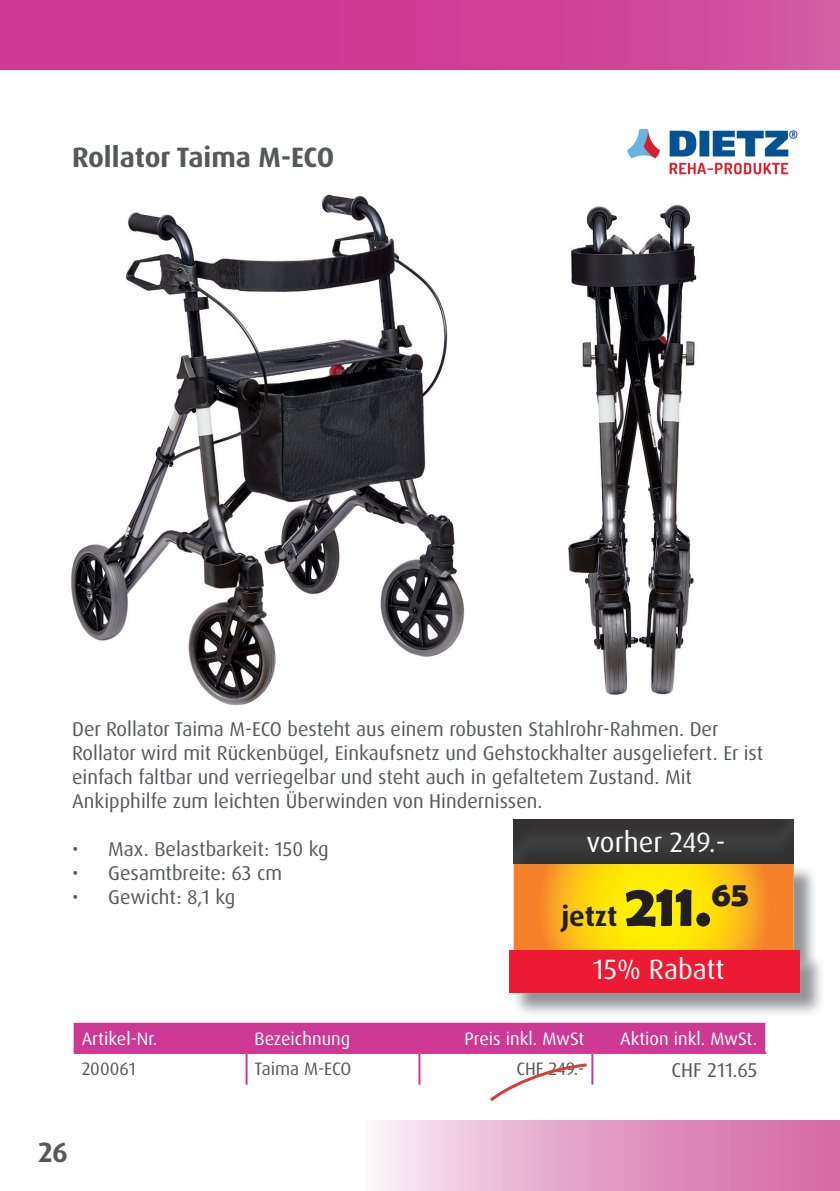
<style>
.page{position:relative;width:840px;height:1191px;background:#fff}
.page>*{position:absolute;margin:0;border:0;box-sizing:border-box;transform-origin:0 0}
.t1{font:700 28px "Dax Pro";letter-spacing:-.005em;color:#57585a}
.t2{font:28px "Dax Pro";color:#fff}
.t3{font:700 28px "Dax Pro";color:#231f20}
.t4{font:20px/24px "Dax Pro";color:#57585a}
.t5{font:18px "Dax Pro";color:#fff}
.t6{font:18px "Dax Pro";color:#57585a}
.s1{font-family:"Berlin Sans FB Demi";font-size:60px}
</style>
<div class="page">
<div style="left:0;top:0;width:839px;height:70px;background:linear-gradient(to right,#cd3293,#d1519d)"></div>
<div style="left:365px;top:1120px;width:474px;height:71px;background:linear-gradient(to right,#f7e9f1,#d25ea1)"></div>
<img style="left:71px;top:194px;width:394px;height:512px">
<img style="left:568px;top:204px;width:129px;height:491px">
<img style="left:627px;top:128px;width:171px;height:47px">
<img style="left:793px;top:866px;width:21px;height:86px">
<svg style="left:513px;top:863px;width:280px;height:87px;background:#f9bf14"></svg>
<img style="left:511px;top:952px;width:311px;height:62px">
<div style="left:509px;top:950px;width:290px;height:42px;background:#ed1a33"></div>
<div style="left:513px;top:820px;width:280px;height:43px;background:#363637"></div>
<div style="left:74px;top:1022px;width:690px;height:30px;background:#ce3895"></div>
<hr style="left:74px;top:1052px;width:172px;height:2px;background:#ce3895">
<hr style="left:246px;top:1052px;width:173px;height:2px;background:#ce3895">
<hr style="left:419px;top:1052px;width:173px;height:2px;background:#ce3895">
<hr style="left:592px;top:1052px;width:173px;height:2px;background:#ce3895">
<hr style="left:245px;top:1054px;width:2px;height:30px;background:#ce3895">
<hr style="left:418px;top:1054px;width:2px;height:30px;background:#ce3895">
<hr style="left:591px;top:1054px;width:2px;height:30px;background:#ce3895">
<svg style="left:490px;top:1063px;width:97px;height:38px"></svg>
<h1 class="t1" style="left:72px;top:139px;width:263px">Rollator Taima M-ECO</h1>
<p class="t4" style="left:72px;top:717px;width:692px">Der Rollator Taima M-ECO besteht aus einem robusten Stahlrohr-Rahmen. Der Rollator wird mit Rückenbügel, Einkaufsnetz und Gehstockhalter ausgeliefert. Er ist einfach faltbar und verriegelbar und steht auch in gefaltetem Zustand. Mit Ankipphilfe zum leichten Überwinden von Hindernissen.</p>
<p class="t4" style="left:72px;top:837px;width:258px">• Max. Belastbarkeit: 150 kg</p>
<p class="t4" style="left:72px;top:861px;width:211px">• Gesamtbreite: 63 cm</p>
<p class="t4" style="left:72px;top:885px;width:165px">• Gewicht: 8,1 kg</p>
<h1 class="t3" style="left:561px;top:898px;width:189px">jetzt <span class="s1">211.</span><sup>65</sup></h1>
<h1 class="t2" style="left:586px;top:824px;width:140px">vorher 249.-</h1>
<h1 class="t2" style="left:592px;top:951px;width:133px">15% Rabatt</h1>
<p class="t5" style="left:82px;top:1027px;width:77px">Artikel-Nr.</p>
<p class="t5" style="left:254px;top:1027px;width:97px">Bezeichnung</p>
<p class="t5" style="left:464px;top:1027px;width:121px">Preis inkl. MwSt</p>
<p class="t5" style="left:619px;top:1027px;width:139px">Aktion inkl. MwSt.</p>
<p class="t6" style="left:82px;top:1057px;width:56px">200061</p>
<p class="t6" style="left:254px;top:1057px;width:98px">Taima M-ECO</p>
<p class="t6" style="left:516px;top:1057px;width:69px">CHF 249.-</p>
<p class="t4" style="left:671px;top:1057px;width:87px">CHF 211.65</p>
<h1 class="t1" style="left:38px;top:1134px;width:32px">26</h1>
</div>
